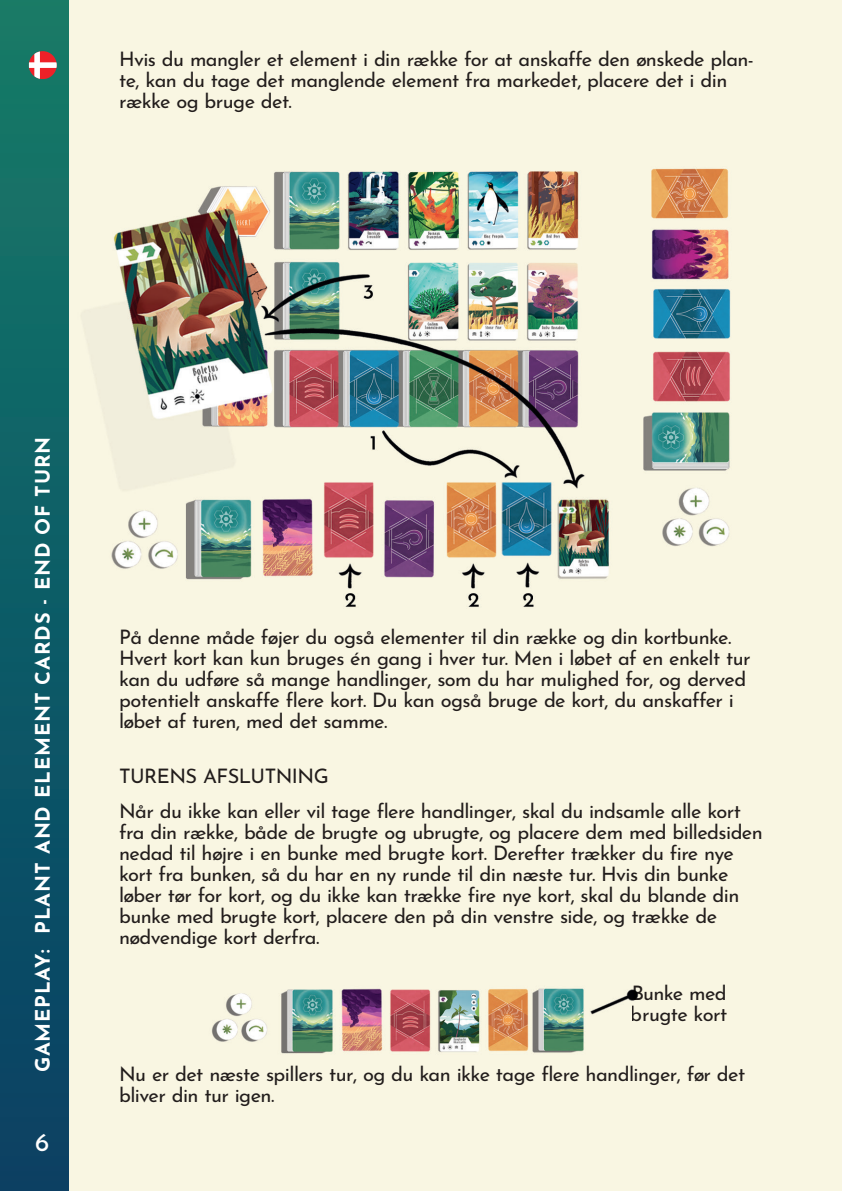
<style>
.page{position:relative;width:842px;height:1191px;background:#fff}
.page>*{position:absolute;margin:0;border:0;box-sizing:border-box;transform-origin:0 0}
.t1{font:26px "Josefin Sans";color:#fff}
.t2{font:20px/21px "Josefin Sans";letter-spacing:-.03em;color:#231f20}
.t3{font:700 20px "Josefin Sans";letter-spacing:.04em;color:#fff}
</style>
<div class="page">
<img style="left:68px;top:0;width:774px;height:1191px">
<div style="left:0;top:0;width:68px;height:1191px;background:linear-gradient(to bottom,#157b67,#083f64)"></div>
<svg style="left:29px;top:51px;width:28px;height:28px"></svg>
<p class="t2" style="left:119px;top:46px;width:636px">Hvis du mangler et element i din række for at anskaffe den ønskede plan&shy;te, kan du tage det manglende element fra markedet, placere det i din række og bruge det.</p>
<p class="t3" style="left:25px;top:1072px;width:637px;rotate:-90deg">GAMEPLAY: PLANT AND ELEMENT CARDS - END OF TURN</p>
<h1 class="t1" style="left:35px;top:1120px;width:16px">6</h1>
<p class="t2" style="left:119px;top:624px;width:633px">På denne måde føjer du også elementer til din række og din kortbunke.<br>Hvert kort kan kun bruges én gang i hver tur. Men i løbet af en enkelt tur kan du udføre så mange handlinger, som du har mulighed for, og derved potentielt anskaffe flere kort. Du kan også bruge de kort, du anskaffer i løbet af turen, med det samme.</p>
<p class="t2" style="left:119px;top:757px;width:623px;line-height:34.4px">TURENS AFSLUTNING<br>Når du ikke kan eller vil tage flere handlinger, skal du indsamle alle kort</p>
<p class="t2" style="left:119px;top:819px;width:645px">fra din række, både de brugte og ubrugte, og placere dem med billedsiden nedad til højre i en bunke med brugte kort. Derefter trækker du fire nye kort fra bunken, så du har en ny runde til din næste tur. Hvis din bunke løber tør for kort, og du ikke kan trække fire nye kort, skal du blande din bunke med brugte kort, placere den på din venstre side, og trække de nødvendige kort derfra.</p>
<p class="t2" style="left:631px;top:980px;width:98px">Bunke med brugte kort</p>
<p class="t2" style="left:119px;top:1061px;width:628px">Nu er det næste spillers tur, og du kan ikke tage flere handlinger, før det bliver din tur igen.</p>
</div>
